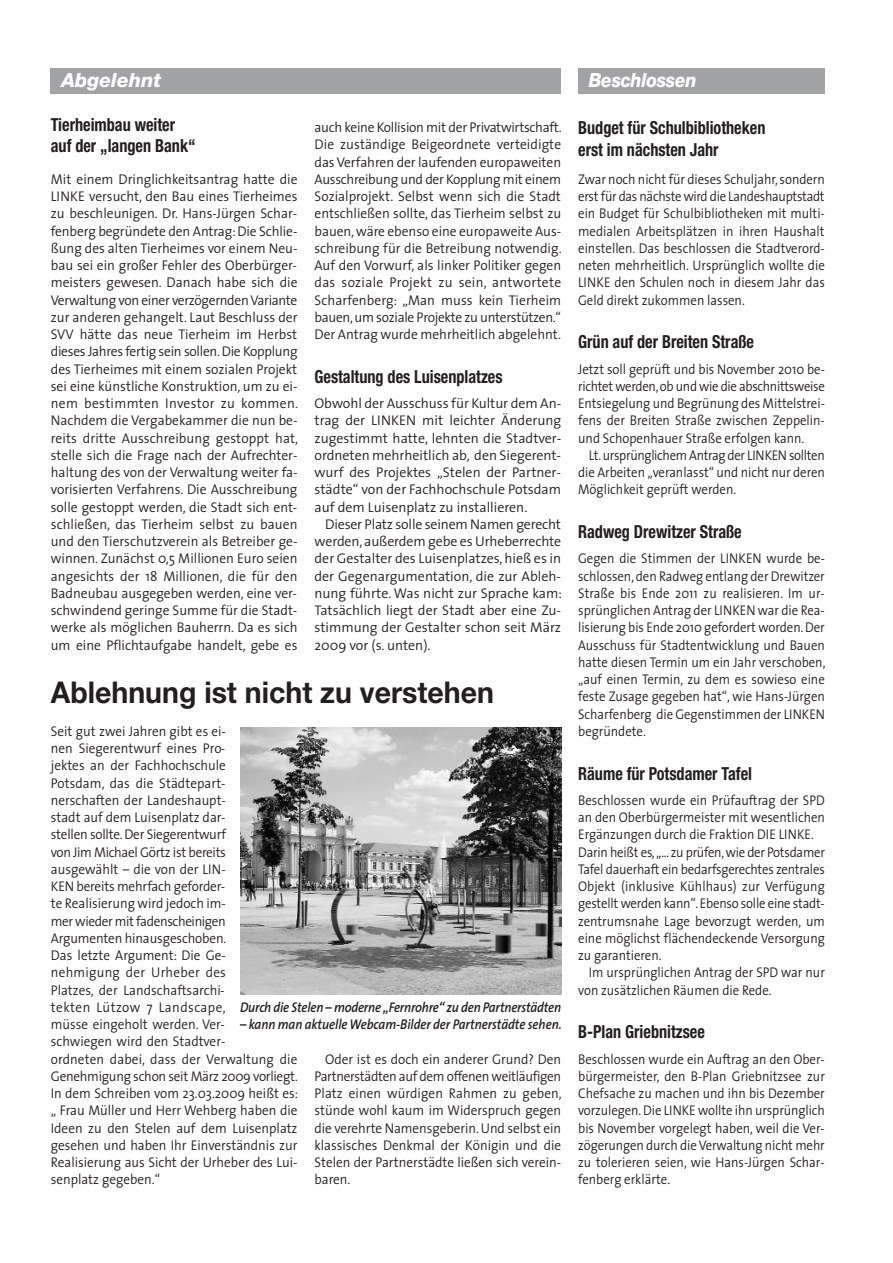
<style>
.page{position:relative;width:893px;height:1263px;background:#fff}
.page>*{position:absolute;margin:0;border:0;box-sizing:border-box;transform-origin:0 0}
.t1{font:700 30px "Helvetica Neue";color:#231f20;scale:.95 1}
.t2{font:italic 800 19.5px "Helvetica Neue";letter-spacing:-.015em;color:#fff;scale:.9 1}
.t3{font:italic 800 19.5px "Helvetica Neue";letter-spacing:-.015em;color:#fff}
.t4{font:700 condensed 18px/21.6px "Helvetica Neue";color:#231f20;scale:.9 1}
.t5{font:300 14.1px/17.2px "The Sans";color:#231f20;text-align:justify;scale:.91 1}
.t6{font:300 14.1px/17.2px "The Sans";color:#231f20;text-align:justify;scale:.96 1}
.t7{font:300 14.1px/17.2px "The Sans";color:#231f20;scale:.94 1}
.t8{font:300 14.1px/17.2px "The Sans";color:#231f20;text-align:justify}
.t9{font:italic 600 14.1px "The Sans";letter-spacing:-.015em;color:#231f20;scale:.9 1}
</style>
<div class="page">
<div style="left:578px;top:69px;width:247px;height:25px;background:#a1a3a5"></div>
<div style="left:51px;top:69px;width:510px;height:25px;background:#a1a3a5"></div>
<img style="left:241px;top:728px;width:320px;height:266px">
<h2 class="t3" style="left:61px;top:73px;width:101px">Abgelehnt</h2>
<p class="t4" style="left:51px;top:115px;width:162px">Tierheimbau weiter auf der „langen Bank“</p>
<p class="t6" style="left:51px;top:172px;width:259px">Mit einem Dringlichkeitsantrag hatte die LINKE versucht, den Bau eines Tierheimes zu beschleunigen. Dr. Hans-Jürgen Schar&shy;fenberg begründete den Antrag: Die Schlie&shy;ßung des alten Tierheimes vor einem Neu&shy;bau sei ein großer Fehler des Oberbürger&shy;meisters gewesen. Danach habe sich die Verwaltung von einer verzögernden Variante zur anderen gehangelt. Laut Beschluss der SVV hätte das neue Tierheim im Herbst dieses Jahres fertig sein sollen. Die Kopplung des Tierheimes mit einem sozialen Projekt sei eine künstliche Konstruktion, um zu ei&shy;nem bestimmten Investor zu kommen.<br>Nachdem die Vergabekammer die nun be&shy;reits dritte Ausschreibung gestoppt hat, stelle sich die Frage nach der Aufrechter&shy;haltung des von der Verwaltung weiter fa&shy;vorisierten Verfahrens. Die Ausschreibung solle gestoppt werden, die Stadt sich ent&shy;schließen, das Tierheim selbst zu bauen und den Tierschutzverein als Betreiber ge&shy;winnen. Zunächst 0,5 Millionen Euro seien angesichts der 18 Millionen, die für den Badneubau ausgegeben werden, eine ver&shy;schwindend geringe Summe für die Stadt&shy;werke als möglichen Bauherrn. Da es sich um eine Pflichtaufgabe handelt, gebe es</p>
<p class="t6" style="left:314px;top:120px;width:259px">auch keine Kollision mit der Privatwirtschaft.<br>Die zuständige Beigeordnete verteidigte das Verfahren der laufenden europaweiten Ausschreibung und der Kopplung mit einem Sozialprojekt. Selbst wenn sich die Stadt entschließen sollte, das Tierheim selbst zu bauen, wäre ebenso eine europaweite Aus&shy;schreibung für die Betreibung notwendig.<br>Auf den Vorwurf, als linker Politiker gegen das soziale Projekt zu sein, antwortete Scharfenberg: „Man muss kein Tierheim bauen, um soziale Projekte zu unterstützen.“ Der Antrag wurde mehrheitlich abgelehnt.</p>
<p class="t4" style="left:314px;top:367px;width:211px">Gestaltung des Luisenplatzes</p>
<p class="t8" style="left:314px;top:396px;width:248px">Obwohl der Ausschuss für Kultur dem An&shy;trag der LINKEN mit leichter Änderung zugestimmt hatte, lehnten die Stadtver&shy;ordneten mehrheitlich ab, den Siegerent&shy;wurf des Projektes „Stelen der Partner&shy;städte“ von der Fachhochschule Potsdam auf dem Luisenplatz zu installieren.</p>
<p class="t8" style="left:314px;top:517px;width:249px;text-indent:11px">Dieser Platz solle seinem Namen gerecht werden, außerdem gebe es Urheberrechte der Gestalter des Luisenplatzes, hieß es in der Gegenargumentation, die zur Ableh&shy;nung führte. Was nicht zur Sprache kam:<br>Tatsächlich liegt der Stadt aber eine Zu&shy;stimmung der Gestalter schon seit März 2009 vor (s. unten).</p>
<h1 class="t1" style="left:51px;top:682px;width:468px">Ablehnung ist nicht zu verstehen</h1>
<p class="t7" style="left:51px;top:724px;width:265px">Seit gut zwei Jahren gibt es ei-<br>nen Siegerentwurf eines Pro-<br>jektes an der Fachhochschule<br>Potsdam, das die Städtepart-<br>nerschaften der Landeshaupt-<br>stadt auf dem Luisenplatz dar-<br>stellen sollte. Der Siegerentwurf<br>von Jim Michael Görtz ist bereits<br>ausgewählt – die von der LIN-<br>KEN bereits mehrfach geforder-<br>te Realisierung wird jedoch im-<br>mer wieder mit fadenscheinigen<br>Argumenten hinausgeschoben.<br>Das letzte Argument: Die Ge&shy;nehmigung der Urheber des<br>Platzes, der Landschaftsarchi-<br>tekten Lützow 7 Landscape,<br>müsse eingeholt werden. Ver-<br>schwiegen wird den Stadtver-<br>ordneten dabei, dass der Verwaltung die<br>Genehmigung schon seit März 2009 vorliegt.<br>In dem Schreiben vom 23.03.2009 heißt es: „ Frau Müller und Herr Wehberg haben die<br>Ideen zu den Stelen auf dem Luisenplatz gesehen und haben Ihr Einverständnis zur<br>Realisierung aus Sicht der Urheber des Lui&shy;senplatz gegeben.“</p>
<p class="t9" style="left:240px;top:1002px;width:358px">Durch die Stelen – moderne „Fernrohre“ zu den Partnerstädten</p>
<p class="t9" style="left:240px;top:1019px;width:359px">– kann man aktuelle Webcam-Bilder der Partnerstädte sehen.</p>
<p class="t7" style="left:314px;top:1052px;width:265px;text-align:justify;text-indent:11px">Oder ist es doch ein anderer Grund? Den Partnerstädten auf dem offenen weitläufigen Platz einen würdigen Rahmen zu geben, stünde wohl kaum im Widerspruch gegen die verehrte Namensgeberin. Und selbst ein klassisches Denkmal der Königin und die Stelen der Partnerstädte ließen sich verein&shy;baren.</p>
<h2 class="t2" style="left:589px;top:73px;width:121px">Beschlossen</h2>
<p class="t4" style="left:578px;top:118px;width:210px">Budget für Schulbibliotheken erst im nächsten Jahr</p>
<p class="t5" style="left:578px;top:172px;width:273px">Zwar noch nicht für dieses Schuljahr, sondern erst für das nächste wird die Landeshauptstadt ein Budget für Schulbibliotheken mit multi&shy;medialen Arbeitsplätzen in ihren Haushalt einstellen. Das beschlossen die Stadtverord&shy;neten mehrheitlich. Ursprünglich wollte die LINKE den Schulen noch in diesem Jahr das Geld direkt zukommen lassen.</p>
<p class="t4" style="left:578px;top:333px;width:197px">Grün auf der Breiten Straße</p>
<p class="t5" style="left:578px;top:362px;width:273px">Jetzt soll geprüft und bis November 2010 be&shy;richtet werden, ob und wie die abschnittsweise Entsiegelung und Begrünung des Mittelstrei&shy;fens der Breiten Straße zwischen Zeppelin&shy;und Schopenhauer Straße erfolgen kann.</p>
<p class="t5" style="left:578px;top:448px;width:273px;text-indent:11px">Lt. ursprünglichem Antrag der LINKEN sollten die Arbeiten „veranlasst“ und nicht nur deren Möglichkeit geprüft werden.</p>
<p class="t4" style="left:578px;top:522px;width:183px">Radweg Drewitzer Straße</p>
<p class="t5" style="left:578px;top:551px;width:273px">Gegen die Stimmen der LINKEN wurde be&shy;schlossen, den Radweg entlang der Drewitzer Straße bis Ende 2011 zu realisieren. Im ur&shy;sprünglichen Antrag der LINKEN war die Rea&shy;lisierung bis Ende 2010 gefordert worden. Der Ausschuss für Stadtentwicklung und Bauen hatte diesen Termin um ein Jahr verschoben, „auf einen Termin, zu dem es sowieso eine feste Zusage gegeben hat“, wie Hans-Jürgen Scharfenberg die Gegenstimmen der LINKEN begründete.</p>
<p class="t4" style="left:578px;top:764px;width:195px">Räume für Potsdamer Tafel</p>
<p class="t5" style="left:578px;top:793px;width:273px;text-align:left">Beschlossen wurde ein Prüfauftrag der SPD an den Oberbürgermeister mit wesentlichen Ergänzungen durch die Fraktion DIE LINKE.<br>Darin heißt es, „... zu prüfen, wie der Potsdamer Tafel dauerhaft ein bedarfsgerechtes zentrales Objekt (inklusive Kühlhaus) zur Verfügung gestellt werden kann“. Ebenso solle eine stadt&shy;zentrumsnahe Lage bevorzugt werden, um eine möglichst flächendeckende Versorgung zu garantieren.</p>
<p class="t5" style="left:578px;top:965px;width:273px;text-indent:11px">Im ursprünglichen Antrag der SPD war nur von zusätzlichen Räumen die Rede.</p>
<p class="t4" style="left:578px;top:1023px;width:142px">B-Plan Griebnitzsee</p>
<p class="t5" style="left:578px;top:1052px;width:273px">Beschlossen wurde ein Auftrag an den Ober&shy;bürgermeister, den B-Plan Griebnitzsee zur Chefsache zu machen und ihn bis Dezember vorzulegen. Die LINKE wollte ihn ursprünglich bis November vorgelegt haben, weil die Ver&shy;zögerungen durch die Verwaltung nicht mehr zu tolerieren seien, wie Hans-Jürgen Schar&shy;fenberg erklärte.</p>
</div>
